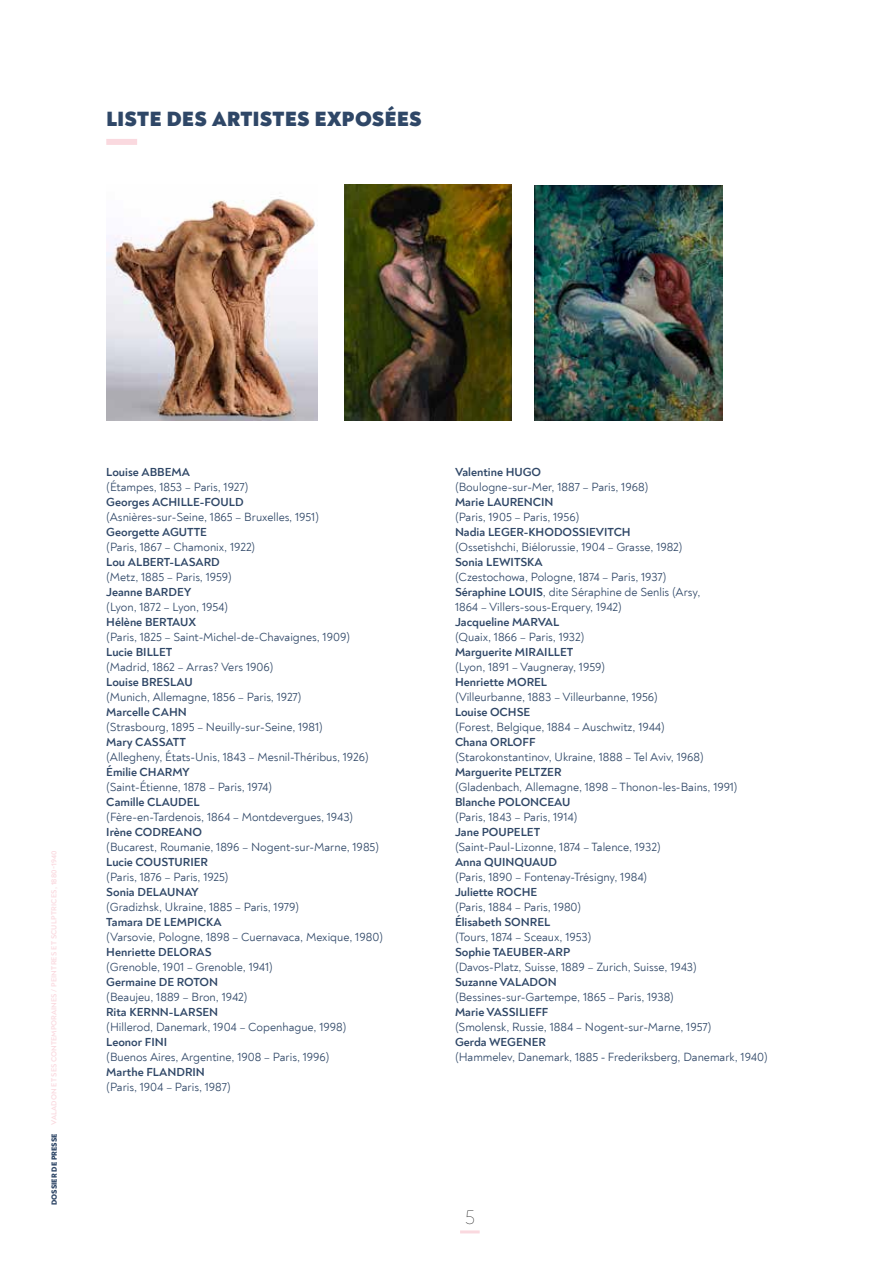
<style>
.page{position:relative;width:893px;height:1263px;background:#fff}
.page>*{position:absolute;margin:0;border:0;box-sizing:border-box;transform-origin:0 0}
.t1{font:900 21px "Noah";letter-spacing:.02em;color:#2f4767}
.t2{font:100 19.5px "Noah";color:#000}
.t3{font:12px/15px "Noah";color:#2f4767}
.t4{font:700 12px "Noah";color:#2f4767}
.t5{font:700 7.5px "Noah";letter-spacing:.02em;color:#fad9df}
.t6{font:800 7.5px "Noah";letter-spacing:.01em;color:#2f4767}
.s1{font-weight:700}
</style>
<div class="page">
<hr style="left:460px;top:1230px;width:20px;height:3px;background:#fad9df">
<img style="left:106px;top:199px;width:211px;height:222px">
<img style="left:534px;top:185px;width:189px;height:236px">
<img style="left:344px;top:185px;width:168px;height:236px">
<div style="left:106px;top:139px;width:31px;height:6px;background:#fad9df"></div>
<h1 class="t1" style="left:106px;top:105px;width:317px">LISTE DES ARTISTES EXPOSÉES</h1>
<p class="t5" style="left:49px;top:1124px;width:276px;rotate:-90deg">VALADON ET SES CONTEMPORAINES / PEINTRES ET SCULPTRICES, 1880-1940</p>
<p class="t6" style="left:49px;top:1205px;width:73px;rotate:-90deg">DOSSIER DE PRESSE</p>
<p class="t4" style="left:106px;top:464px;width:85px">Louise ABBEMA</p>
<p class="t3" style="left:106px;top:479px;width:144px">(Étampes, 1853 – Paris, 1927)</p>
<p class="t4" style="left:106px;top:494px;width:139px">Georges ACHILLE-FOULD</p>
<p class="t3" style="left:106px;top:509px;width:214px">(Asnières-sur-Seine, 1865 – Bruxelles, 1951)</p>
<p class="t4" style="left:106px;top:524px;width:102px">Georgette AGUTTE</p>
<p class="t3" style="left:106px;top:539px;width:150px">(Paris, 1867 – Chamonix, 1922)</p>
<p class="t4" style="left:106px;top:554px;width:115px">Lou ALBERT-LASARD</p>
<p class="t3" style="left:106px;top:569px;width:127px">(Metz, 1885 – Paris, 1959)</p>
<p class="t4" style="left:106px;top:584px;width:87px">Jeanne BARDEY</p>
<p class="t3" style="left:106px;top:599px;width:123px">(Lyon, 1872 – Lyon, 1954)</p>
<p class="t4" style="left:106px;top:614px;width:91px">Hélène BERTAUX</p>
<p class="t3" style="left:106px;top:629px;width:245px">(Paris, 1825 – Saint-Michel-de-Chavaignes, 1909)</p>
<p class="t4" style="left:106px;top:644px;width:68px">Lucie BILLET</p>
<p class="t3" style="left:106px;top:659px;width:169px">(Madrid, 1862 – Arras? Vers 1906)</p>
<p class="t4" style="left:106px;top:674px;width:88px">Louise BRESLAU</p>
<p class="t3" style="left:106px;top:689px;width:197px">(Munich, Allemagne, 1856 – Paris, 1927)</p>
<p class="t4" style="left:106px;top:704px;width:82px">Marcelle CAHN</p>
<p class="t3" style="left:106px;top:719px;width:218px">(Strasbourg, 1895 – Neuilly-sur-Seine, 1981)</p>
<p class="t4" style="left:106px;top:734px;width:81px">Mary CASSATT</p>
<p class="t3" style="left:106px;top:749px;width:264px">(Allegheny, États-Unis, 1843 – Mesnil-Théribus, 1926)</p>
<p class="t4" style="left:106px;top:764px;width:85px">Émilie CHARMY</p>
<p class="t3" style="left:106px;top:779px;width:167px">(Saint-Étienne, 1878 – Paris, 1974)</p>
<p class="t4" style="left:106px;top:794px;width:95px">Camille CLAUDEL</p>
<p class="t3" style="left:106px;top:809px;width:249px">(Fère-en-Tardenois, 1864 – Montdevergues, 1943)</p>
<p class="t4" style="left:106px;top:824px;width:97px">Irène CODREANO</p>
<p class="t3" style="left:106px;top:839px;width:274px">(Bucarest, Roumanie, 1896 – Nogent-sur-Marne, 1985)</p>
<p class="t4" style="left:106px;top:854px;width:103px">Lucie COUSTURIER</p>
<p class="t3" style="left:106px;top:869px;width:124px">(Paris, 1876 – Paris, 1925)</p>
<p class="t4" style="left:106px;top:884px;width:94px">Sonia DELAUNAY</p>
<p class="t3" style="left:106px;top:899px;width:194px">(Gradizhsk, Ukraine, 1885 – Paris, 1979)</p>
<p class="t4" style="left:106px;top:914px;width:117px">Tamara DE LEMPICKA</p>
<p class="t3" style="left:106px;top:929px;width:278px">(Varsovie, Pologne, 1898 – Cuernavaca, Mexique, 1980)</p>
<p class="t4" style="left:106px;top:944px;width:107px">Henriette DELORAS</p>
<p class="t3" style="left:106px;top:959px;width:168px">(Grenoble, 1901 – Grenoble, 1941)</p>
<p class="t4" style="left:106px;top:974px;width:113px">Germaine DE ROTON</p>
<p class="t3" style="left:106px;top:989px;width:143px">(Beaujeu, 1889 – Bron, 1942)</p>
<p class="t4" style="left:106px;top:1004px;width:113px">Rita KERNN-LARSEN</p>
<p class="t3" style="left:106px;top:1019px;width:242px">(Hillerod, Danemark, 1904 – Copenhague, 1998)</p>
<p class="t4" style="left:106px;top:1034px;width:62px">Leonor FINI</p>
<p class="t3" style="left:106px;top:1049px;width:225px">(Buenos Aires, Argentine, 1908 – Paris, 1996)</p>
<p class="t4" style="left:106px;top:1064px;width:100px">Marthe FLANDRIN</p>
<p class="t3" style="left:106px;top:1079px;width:126px">(Paris, 1904 – Paris, 1987)</p>
<p class="t4" style="left:455px;top:464px;width:88px">Valentine HUGO</p>
<p class="t3" style="left:455px;top:479px;width:195px">(Boulogne-sur-Mer, 1887 – Paris, 1968)</p>
<p class="t4" style="left:455px;top:494px;width:100px">Marie LAURENCIN</p>
<p class="t3" style="left:455px;top:509px;width:126px">(Paris, 1905 – Paris, 1956)</p>
<p class="t4" style="left:455px;top:524px;width:177px">Nadia LEGER-KHODOSSIEVITCH</p>
<p class="t3" style="left:455px;top:539px;width:229px">(Ossetishchi, Biélorussie, 1904 – Grasse, 1982)</p>
<p class="t4" style="left:455px;top:554px;width:89px">Sonia LEWITSKA</p>
<p class="t3" style="left:455px;top:569px;width:247px">(Czestochowa, Pologne, 1874 – Paris, 1937)<br><span class="s1">Séraphine LOUIS</span>, dite Séraphine de Senlis (Arsy,<br>1864 – Villers-sous-Erquery, 1942)</p>
<p class="t4" style="left:455px;top:614px;width:106px">Jacqueline MARVAL</p>
<p class="t3" style="left:455px;top:629px;width:131px">(Quaix, 1866 – Paris, 1932)</p>
<p class="t4" style="left:455px;top:644px;width:120px">Marguerite MIRAILLET</p>
<p class="t3" style="left:455px;top:659px;width:152px">(Lyon, 1891 – Vaugneray, 1959)</p>
<p class="t4" style="left:455px;top:674px;width:94px">Henriette MOREL</p>
<p class="t3" style="left:455px;top:689px;width:204px">(Villeurbanne, 1883 – Villeurbanne, 1956)</p>
<p class="t4" style="left:455px;top:704px;width:77px">Louise OCHSE</p>
<p class="t3" style="left:455px;top:719px;width:211px">(Forest, Belgique, 1884 – Auschwitz, 1944)</p>
<p class="t4" style="left:455px;top:734px;width:82px">Chana ORLOFF</p>
<p class="t3" style="left:455px;top:749px;width:250px">(Starokonstantinov, Ukraine, 1888 – Tel Aviv, 1968)</p>
<p class="t4" style="left:455px;top:764px;width:108px">Marguerite PELTZER</p>
<p class="t3" style="left:455px;top:779px;width:284px">(Gladenbach, Allemagne, 1898 – Thonon-les-Bains, 1991)</p>
<p class="t4" style="left:455px;top:794px;width:117px">Blanche POLONCEAU</p>
<p class="t3" style="left:455px;top:809px;width:124px">(Paris, 1843 – Paris, 1914)</p>
<p class="t4" style="left:455px;top:824px;width:87px">Jane POUPELET</p>
<p class="t3" style="left:455px;top:839px;width:207px">(Saint-Paul-Lizonne, 1874 – Talence, 1932)</p>
<p class="t4" style="left:455px;top:854px;width:104px">Anna QUINQUAUD</p>
<p class="t3" style="left:455px;top:869px;width:194px">(Paris, 1890 – Fontenay-Trésigny, 1984)</p>
<p class="t4" style="left:455px;top:884px;width:84px">Juliette ROCHE</p>
<p class="t3" style="left:455px;top:899px;width:128px">(Paris, 1884 – Paris, 1980)</p>
<p class="t4" style="left:455px;top:914px;width:97px">Élisabeth SONREL</p>
<p class="t3" style="left:455px;top:929px;width:138px">(Tours, 1874 – Sceaux, 1953)</p>
<p class="t4" style="left:455px;top:944px;width:117px">Sophie TAEUBER-ARP</p>
<p class="t3" style="left:455px;top:959px;width:243px">(Davos-Platz, Suisse, 1889 – Zurich, Suisse, 1943)</p>
<p class="t4" style="left:455px;top:974px;width:103px">Suzanne VALADON</p>
<p class="t3" style="left:455px;top:989px;width:220px">(Bessines-sur-Gartempe, 1865 – Paris, 1938)</p>
<p class="t4" style="left:455px;top:1004px;width:95px">Marie VASSILIEFF</p>
<p class="t3" style="left:455px;top:1019px;width:258px">(Smolensk, Russie, 1884 – Nogent-sur-Marne, 1957)</p>
<p class="t4" style="left:455px;top:1034px;width:93px">Gerda WEGENER</p>
<p class="t3" style="left:455px;top:1049px;width:314px">(Hammelev, Danemark, 1885 - Frederiksberg, Danemark, 1940)</p>
<h2 class="t2" style="left:465px;top:1205px;width:11px">5</h2>
</div>
